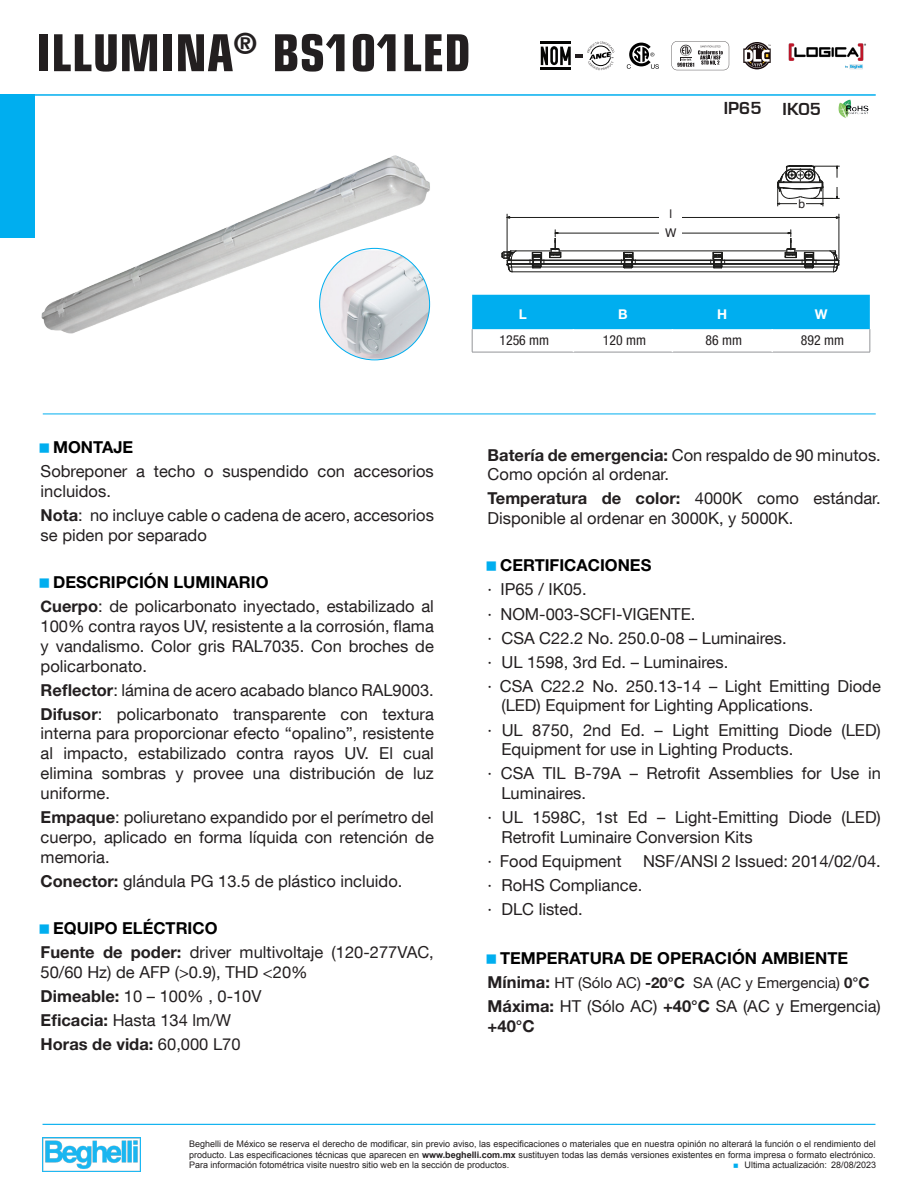
<style>
.page{position:relative;width:918px;height:1188px;background:#fff}
.page>*{position:absolute;margin:0;border:0;box-sizing:border-box;transform-origin:0 0}
.Nombre_de_Producto{font:700 condensed 51px "Eurostile";color:#231f20}
.t1{font:700 18px "Eurostile";color:#231f20}
.Contenido{font:16.5px/19.8px "Helvetica Neue LT Com";color:#231f20}
.t2{font:700 16.5px "Helvetica Neue LT Std";color:#000}
.Contenido-2{font:16.5px/19.8px "Helvetica Neue LT Std";color:#231f20}
.Contenido-3{font:700 16.5px "Helvetica Neue LT Std";color:#231f20}
.Contenido-4{font:15px "Helvetica Neue LT Std";color:#231f20}
.condensed_der{font:condensed 13.8px "Helvetica Neue LT Pro";color:#231f20}
.Encabezado_tablas__b{font:700 13.5px "Helvetica Neue";color:#fff}
.t3{font:12px "Helvetica";color:#231f20}
.t4{font:9px/10.5px "Arial";color:#231f20;text-align:justify}
.s1{font-family:"Helvetica Neue LT Std";font-weight:700}
.s2{font-family:"Helvetica Neue LT Std";font-weight:700;font-size:15.75px}
.s3{font-weight:400}
.s4{color:#fff}
.s5{font-weight:700;font-size:16.5px}
.s6{font-weight:700}
</style>
<div class="page">
<img style="left:41px;top:155px;width:390px;height:179px">
<img style="left:320px;top:250px;width:110px;height:109px">
<hr style="left:541px;top:267px;width:83px;height:1px;background:#1d1d1b">
<hr style="left:632px;top:267px;width:82px;height:1px;background:#1d1d1b">
<hr style="left:722px;top:267px;width:83px;height:1px;background:#1d1d1b">
<hr style="left:512px;top:272px;width:322px;height:1px;background:#1d1d1b">
<hr style="left:541px;top:260px;width:80px;height:1px;background:#1d1d1b">
<hr style="left:559px;top:251px;width:228px;height:1px;background:#1d1d1b">
<hr style="left:725px;top:260px;width:77px;height:1px;background:#1d1d1b">
<hr style="left:635px;top:260px;width:76px;height:1px;background:#1d1d1b">
<hr style="left:541px;top:264px;width:84px;height:1px;background:#1d1d1b">
<hr style="left:632px;top:264px;width:82px;height:1px;background:#1d1d1b">
<hr style="left:721px;top:264px;width:84px;height:1px;background:#1d1d1b">
<svg style="left:621px;top:252px;width:15px;height:17px"></svg>
<svg style="left:710px;top:252px;width:15px;height:17px"></svg>
<hr style="left:510px;top:217px;width:156px;height:1px;background:#1d1d1b">
<hr style="left:679px;top:217px;width:157px;height:1px;background:#1d1d1b">
<hr style="left:839px;top:214px;width:1px;height:45px;background:#1d1d1b">
<hr style="left:507px;top:214px;width:1px;height:45px;background:#1d1d1b">
<hr style="left:558px;top:233px;width:109px;height:1px;background:#1d1d1b">
<hr style="left:679px;top:233px;width:109px;height:1px;background:#1d1d1b">
<svg style="left:785px;top:230px;width:55px;height:42px"></svg>
<svg style="left:502px;top:230px;width:59px;height:42px"></svg>
<div style="left:660px;top:209px;width:22px;height:12px;background:#fff"></div>
<div style="left:660px;top:228px;width:22px;height:12px;background:#fff"></div>
<svg style="left:777px;top:166px;width:62px;height:40px"></svg>
<div style="left:833px;top:178px;width:9px;height:9px;background:#fff"></div>
<div style="left:797px;top:199px;width:9px;height:10px;background:#fff"></div>
<img style="left:788px;top:43px;width:78px;height:27px">
<hr style="left:472px;top:352px;width:101px;height:1px;background:#939598">
<hr style="left:573px;top:352px;width:99px;height:1px;background:#939598">
<hr style="left:672px;top:352px;width:100px;height:1px;background:#939598">
<hr style="left:772px;top:352px;width:98px;height:1px;background:#939598">
<svg style="left:472px;top:295px;width:399px;height:57px"></svg>
<hr style="left:771px;top:329px;width:2px;height:23px;background:#fff">
<svg style="left:743px;top:42px;width:28px;height:27px"></svg>
<svg style="left:627px;top:43px;width:32px;height:26px"></svg>
<svg style="left:671px;top:41px;width:58px;height:29px"></svg>
<svg style="left:541px;top:42px;width:73px;height:28px"></svg>
<img style="left:838px;top:99px;width:31px;height:19px">
<div style="left:0;top:95px;width:35px;height:143px;background:#00aeef"></div>
<hr style="left:0;top:94px;width:876px;height:2px;background:#00aeef">
<hr style="left:43px;top:414px;width:833px;height:1px;background:#00aeef">
<img style="left:43px;top:1138px;width:98px;height:33px">
<hr style="left:43px;top:1124px;width:832px;height:1px;background:#00aeef">
<p class="Nombre_de_Producto" style="left:36px;top:22px;width:436px">ILLUMINA<sup>®</sup> BS101LED</p>
<p class="t1" style="left:724px;top:101px;width:39px">IP65</p>
<p class="t1" style="left:783px;top:102px;width:40px">IK05</p>
<p class="t3" style="left:670px;top:204px;width:4px">l</p>
<p class="t3" style="left:665px;top:223px;width:13px">W</p>
<p class="t3" style="left:799px;top:195px;width:8px">b</p>
<p class="Encabezado_tablas__b" style="left:519px;top:305px;width:10px">L</p>
<p class="Encabezado_tablas__b" style="left:618px;top:305px;width:11px">B</p>
<p class="Encabezado_tablas__b" style="left:717px;top:305px;width:12px">H</p>
<p class="Encabezado_tablas__b" style="left:815px;top:305px;width:14px">W</p>
<p class="condensed_der" style="left:499px;top:332px;width:51px">1256 mm</p>
<p class="condensed_der" style="left:603px;top:332px;width:45px">120 mm</p>
<p class="condensed_der" style="left:706px;top:332px;width:38px">86 mm</p>
<p class="condensed_der" style="left:801px;top:332px;width:45px">892 mm</p>
<p class="t2" style="left:53px;top:437px;width:82px">MONTAJE</p>
<p class="Contenido" style="left:41px;top:461px;width:395px">Sobreponer a techo o suspendido con accesorios incluidos.</p>
<p class="Contenido" style="left:41px;top:505px;width:395px"><span class="s1">Nota</span>: no incluye cable o cadena de acero, accesorios se piden por separado</p>
<p class="t2" style="left:53px;top:572px;width:217px">DESCRIPCIÓN LUMINARIO</p>
<p class="Contenido" style="left:41px;top:596px;width:395px;text-align:justify"><span class="s2">C</span><span class="s1">uerpo</span>: de policarbonato inyectado, estabilizado al 100% contra rayos UV, resistente a la corrosión, flama y vandalismo. Color gris RAL7035. Con broches de policarbonato.</p>
<p class="Contenido" style="left:41px;top:679px;width:395px"><span class="s1">Reflector</span>: lámina de acero acabado blanco RAL9003.</p>
<p class="Contenido" style="left:41px;top:703px;width:395px;text-align:justify"><span class="s1">Difusor</span>: policarbonato transparente con textura interna para proporcionar efecto “opalino”, resistente al impacto, estabilizado contra rayos UV. El cual elimina sombras y provee una distribución de luz uniforme.</p>
<p class="Contenido" style="left:41px;top:807px;width:395px;text-align:justify"><span class="s1">Empaque</span>: poliuretano expandido por el perímetro del cuerpo, aplicado en forma líquida con retención de memoria.</p>
<p class="Contenido" style="left:41px;top:870px;width:363px"><span class="s1">Conector:</span> glándula PG 13.5 de plástico incluido.</p>
<p class="t2" style="left:53px;top:918px;width:166px">EQUIPO ELÉCTRICO</p>
<p class="Contenido" style="left:41px;top:942px;width:395px"><span class="s1">Fuente de poder:</span> driver multivoltaje (120-277VAC,<br>50/60 Hz) de AFP (&gt;0.9), THD &lt;20%</p>
<p class="Contenido" style="left:41px;top:985px;width:222px"><span class="s1">Dimeable:</span> 10 – 100% , 0-10V</p>
<p class="Contenido" style="left:41px;top:1010px;width:192px"><span class="s1">Eficacia:</span> Hasta 134 lm/W</p>
<p class="Contenido-3" style="left:41px;top:1034px;width:201px">Horas de vida: <span class="s3">60,000 L70</span></p>
<p class="Contenido" style="left:488px;top:444px;width:395px"><span class="s1">Batería de emergencia:</span> Con respaldo de 90 minutos.<br>Como opción al ordenar.</p>
<p class="Contenido" style="left:488px;top:488px;width:395px"><span class="s1">Temperatura de color:</span> 4000K como estándar.<br>Disponible al ordenar en 3000K, y 5000K.</p>
<p class="t2" style="left:500px;top:555px;width:153px">CERTIFICACIONES</p>
<p class="Contenido" style="left:488px;top:579px;width:101px">· IP65 / IK05.</p>
<p class="Contenido" style="left:488px;top:603px;width:209px">· NOM-003-SCFI-VIGENTE.</p>
<p class="Contenido" style="left:488px;top:627px;width:300px">· CSA C22.2 No. 250.0-08 – Luminaires.</p>
<p class="Contenido" style="left:488px;top:651px;width:242px">· UL 1598, 3rd Ed. – Luminaires.</p>
<p class="Contenido" style="left:488px;top:676px;width:395px">· CSA C22.2 No. 250.13-14 – Light Emitting Diode <span class="s4">...</span>(LED) Equipment for Lighting Applications.</p>
<p class="Contenido" style="left:488px;top:719px;width:395px">· UL 8750, 2nd Ed. – Light Emitting Diode (LED) <span class="s4">...</span>Equipment for use in Lighting Products.</p>
<p class="Contenido" style="left:488px;top:763px;width:395px">· CSA TIL B-79A – Retrofit Assemblies for Use in <span class="s4">...</span>Luminaires.</p>
<p class="Contenido" style="left:488px;top:807px;width:395px">· UL 1598C, 1st Ed – Light-Emitting Diode (LED) <span class="s4">...</span>Retrofit Luminaire Conversion Kits</p>
<p class="Contenido" style="left:488px;top:851px;width:395px">· Food Equipment <span class="s4">...</span>NSF/ANSI 2 Issued: 2014/02/04.</p>
<p class="Contenido" style="left:488px;top:875px;width:156px">· RoHS Compliance.</p>
<p class="Contenido" style="left:488px;top:899px;width:97px">· DLC listed.</p>
<p class="t2" style="left:500px;top:948px;width:349px">TEMPERATURA DE OPERACIÓN AMBIENTE</p>
<p class="Contenido-4" style="left:488px;top:974px;width:384px"><span class="s5">Mínima:</span> HT (Sólo AC) <span class="s6">-20°C</span> SA (AC y Emergencia) <span class="s6">0°C</span></p>
<p class="Contenido-2" style="left:488px;top:996px;width:395px"><span class="s6">Máxima:</span> HT (Sólo AC) <span class="s6">+40°C</span> SA (AC y Emergencia) <span class="s6">+40°C</span></p>
<p class="t4" style="left:189px;top:1139px;width:688px">Beghelli de México se reserva el derecho de modificar, sin previo aviso, las especificaciones o materiales que en nuestra opinión no alterará la función o el rendimiento del producto. Las especificaciones técnicas que aparecen en <span class="s6">www.beghelli.com.mx</span> sustituyen todas las demás versiones existentes en forma impresa o formato electrónico.<br>Para información fotométrica visite nuestro sitio web en la sección de productos.</p>
<p class="t4" style="left:745px;top:1160px;width:84px">Ultima actualización:</p>
<p class="t4" style="left:831px;top:1160px;width:47px">28/08/2023</p>
</div>
